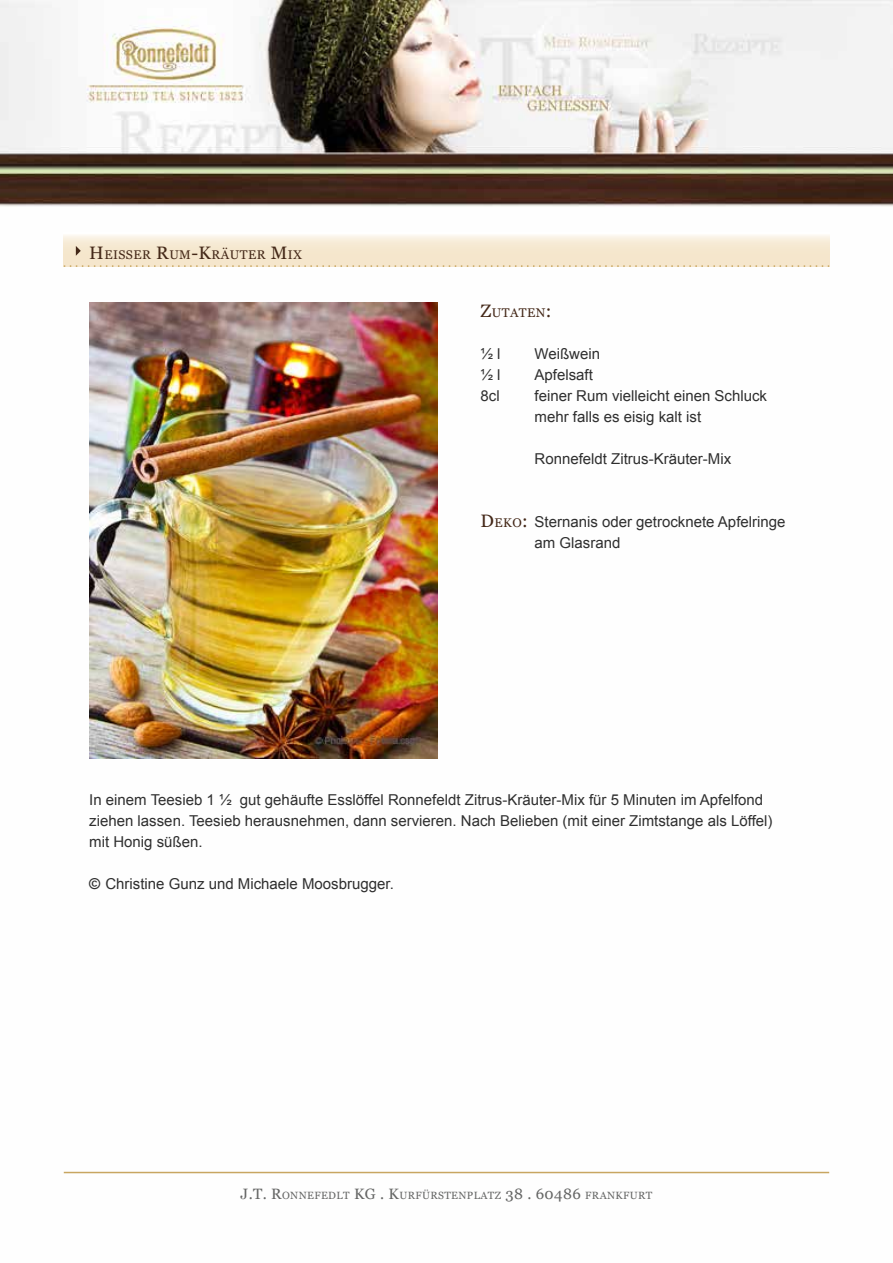
<style>
.page{position:relative;width:893px;height:1263px;background:#fff}
.page>*{position:absolute;margin:0;border:0;box-sizing:border-box;transform-origin:0 0}
.t1{font:15px/21px "Arial";color:#2f2f2f}
.t2{font:12.6px "Georgia";letter-spacing:.035em;color:#442818}
.t3{font:10.5px "Georgia";letter-spacing:.035em;color:#656665}
.s1{font-size:18px}
.s2{font-family:"Georgia";font-size:18px;color:#442818}
.s3{font-family:"Georgia";font-size:12.6px;color:#442818}
.s4{font-weight:700}
.s5{font-size:15px}
</style>
<div class="page">
<img style="left:0;top:0;width:893px;height:1174px">
<svg style="left:64px;top:233px;width:765px;height:32px;background:#f6ead5"></svg>
<hr style="left:64px;top:1172px;width:765px;height:1px;background:#c8a661">
<svg style="left:64px;top:265px;width:765px;height:2px;background:#ecd9b7"></svg>
<svg style="left:76px;top:246px;width:5px;height:10px"></svg>
<img style="left:89px;top:303px;width:349px;height:455px">
<p class="t2" style="left:89px;top:245px;width:214px"><span class="s1">H</span>EISSER <span class="s1">R</span>UM<span class="s1">-K</span>RÄUTER <span class="s1">M</span>IX</p>
<p class="t2" style="left:480px;top:303px;width:73px"><span class="s1">Z</span>UTATEN<span class="s1">:</span></p>
<p class="t1" style="left:480px;top:343px;width:22px">½ l</p>
<p class="t1" style="left:534px;top:343px;width:67px">Weißwein</p>
<p class="t1" style="left:480px;top:364px;width:22px">½ l</p>
<p class="t1" style="left:534px;top:364px;width:60px">Apfelsaft</p>
<p class="t1" style="left:480px;top:385px;width:21px">8cl</p>
<p class="t1" style="left:534px;top:385px;width:234px">feiner Rum vielleicht einen Schluck mehr falls es eisig kalt ist</p>
<p class="t1" style="left:534px;top:448px;width:198px">Ronnefeldt Zitrus-Kräuter-Mix</p>
<p class="t1" style="left:534px;top:511px;width:252px;text-indent:-54px"><span class="s2">D</span><span class="s3">EKO</span><span class="s2">:</span> Sternanis oder getrocknete Apfelringe am Glasrand</p>
<p class="t1" style="left:89px;top:790px;width:685px">In einem Teesieb 1 ½ gut gehäufte Esslöffel Ronnefeldt Zitrus-Kräuter-Mix für 5 Minuten im Apfelfond ziehen lassen. Teesieb herausnehmen, dann servieren. Nach Belieben (mit einer Zimtstange als Löffel) mit Honig süßen.</p>
<p class="t1" style="left:89px;top:874px;width:306px"><span class="s4">©</span> Christine Gunz und Michaele Moosbrugger.</p>
<p class="t3" style="left:241px;top:1188px;width:406px"><span class="s5">J.T. R</span>ONNEFEDLT <span class="s5">KG . K</span>URFÜRSTENPLATZ <span class="s5">38 . 60486</span> FRANKFURT</p>
</div>
